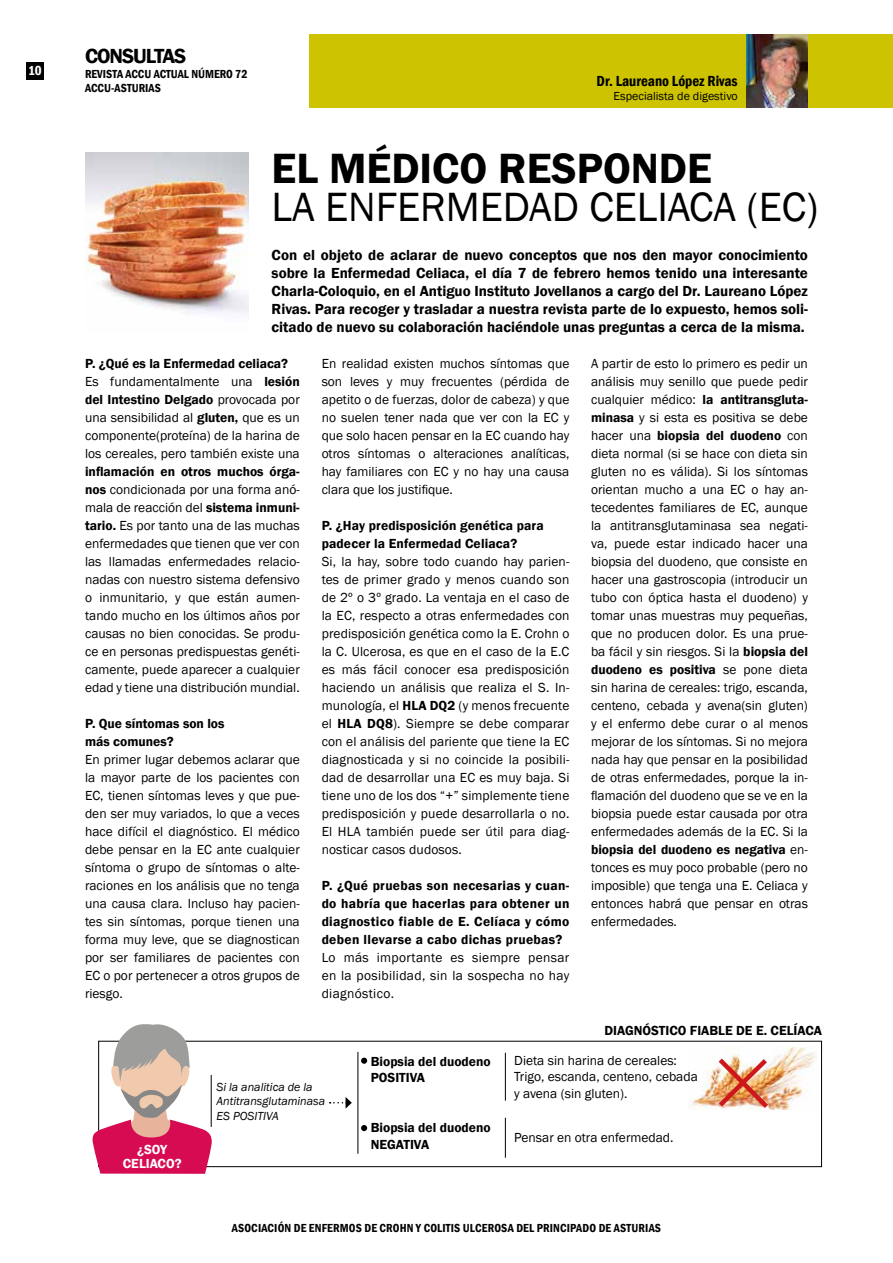
<style>
.page{position:relative;width:893px;height:1263px;background:#fff}
.page>*{position:absolute;margin:0;border:0;box-sizing:border-box;transform-origin:0 0}
.t1{font:600 43.5px "Franklin Gothic";color:#000}
.t2{font:42px "Franklin Gothic";color:#000}
.t3{font:600 21px "Franklin Gothic";color:#000}
.t4{font:600 15px/18px "Franklin Gothic";color:#000;text-align:justify}
.t5{font:600 condensed 15px "Franklin Gothic";color:#000}
.t6{font:13.5px/18px "Franklin Gothic";color:#000;text-align:justify}
.t7{font:600 13.5px/18px "Franklin Gothic";letter-spacing:.01em;color:#000}
.t8{font:600 13.5px/13.5px "Franklin Gothic";color:#fff;text-align:center}
.t9{font:600 condensed 13.5px "Franklin Gothic";color:#fff}
.t10{font:600 condensed 12px/14.4px "Franklin Gothic";letter-spacing:.01em;color:#000}
.t11{font:italic 12px/14.4px "Franklin Gothic";color:#000}
.t12{font:12px "Franklin Gothic";color:#000}
.s1{font-weight:600}
</style>
<div class="page">
<div style="left:98px;top:1041px;width:724px;height:126px;border:1px solid #000"></div>
<div style="left:309px;top:34px;width:584px;height:73px;background:#cdc300"></div>
<img style="left:746px;top:34px;width:62px;height:73px">
<div style="left:27px;top:62px;width:17px;height:17px;background:#000"></div>
<img style="left:85px;top:152px;width:163px;height:161px">
<hr style="left:358px;top:1052px;width:1px;height:102px;background:#000">
<svg style="left:361px;top:1058px;width:6px;height:6px"></svg>
<svg style="left:361px;top:1125px;width:6px;height:6px"></svg>
<hr style="left:505px;top:1053px;width:1px;height:47px;background:#000">
<hr style="left:505px;top:1118px;width:1px;height:40px;background:#000">
<img style="left:688px;top:1047px;width:128px;height:62px">
<img style="left:714px;top:1054px;width:59px;height:56px">
<svg style="left:93px;top:1024px;width:119px;height:150px"></svg>
<svg style="left:330px;top:1097px;width:22px;height:11px"></svg>
<hr style="left:211px;top:1075px;width:1px;height:52px;background:#000">
<p class="t9" style="left:28px;top:62px;width:15px">10</p>
<h3 class="t3" style="left:85px;top:44px;width:13px">consu</h3>
<h3 class="t3" style="left:146px;top:44px;width:20px">ltas</h3>
<p class="t10" style="left:85px;top:66px;width:24px">revista</p>
<p class="t10" style="left:85px;top:66px;width:164px;text-indent:40px">ACCU ACTUAL NÚMERO 72<br>ACCU-ASTURIAS</p>
<p class="t5" style="left:597px;top:71px;width:143px">Dr. Laureano López Rivas</p>
<p class="t12" style="left:614px;top:89px;width:126px">Especialista de digestivo</p>
<h1 class="t1" style="left:272px;top:141px;width:442px">EL MÉDICO RESPONDE</h1>
<h2 class="t2" style="left:272px;top:181px;width:548px">LA ENFERMEDAD CELIACA (EC)</h2>
<p class="t4" style="left:272px;top:246px;width:538px">Con el objeto de aclarar de nuevo conceptos que nos den mayor conocimiento sobre la Enfermedad Celiaca, el día 7 de febrero hemos tenido una interesante Charla-Coloquio, en el Antiguo Instituto Jovellanos a cargo del Dr. Laureano López Rivas. Para recoger y trasladar a nuestra revista parte de lo expuesto, hemos soli&shy;citado de nuevo su colaboración haciéndole unas preguntas a cerca de la misma.</p>
<p class="t6" style="left:85px;top:355px;width:216px;text-align:left"><span class="s1">P. ¿Qué es la Enfermedad celiaca?<br></span>Es fundamentalmente una <span class="s1">lesión del Intestino Delgado</span> provocada por una sensibilidad al <span class="s1">gluten,</span> que es un componente(proteína) de la harina de los cereales, pero también existe una</p>
<p class="t6" style="left:85px;top:463px;width:216px"><span class="s1">inflamación en otros muchos órga&shy;nos</span> condicionada por una forma anó&shy;mala de reacción del <span class="s1">sistema inmuni&shy;tario.</span> Es por tanto una de las muchas enfermedades que tienen que ver con las llamadas enfermedades relacio&shy;nadas con nuestro sistema defensivo o inmunitario, y que están aumen&shy;tando mucho en los últimos años por causas no bien conocidas. Se produ&shy;ce en personas predispuestas genéti&shy;camente, puede aparecer a cualquier edad y tiene una distribución mundial.</p>
<p class="t7" style="left:85px;top:715px;width:141px">P. Que síntomas son los más comunes?</p>
<p class="t6" style="left:85px;top:751px;width:216px">En primer lugar debemos aclarar que la mayor parte de los pacientes con EC, tienen síntomas leves y que pue&shy;den ser muy variados, lo que a veces hace difícil el diagnóstico. El médico debe pensar en la EC ante cualquier síntoma o grupo de síntomas o alte&shy;raciones en los análisis que no tenga una causa clara. Incluso hay pacien&shy;tes sin síntomas, porque tienen una forma muy leve, que se diagnostican por ser familiares de pacientes con EC o por pertenecer a otros grupos de riesgo.</p>
<p class="t6" style="left:322px;top:355px;width:249px">En realidad existen muchos síntomas que son leves y muy frecuentes (pérdida de apetito o de fuerzas, dolor de cabeza) y que no suelen tener nada que ver con la EC y que solo hacen pensar en la EC cuando hay otros síntomas o alteraciones analíticas, hay familiares con EC y no hay una causa clara que los justifique.</p>
<p class="t7" style="left:322px;top:517px;width:224px">P. ¿Hay predisposición genética para padecer la Enfermedad Celiaca?</p>
<p class="t6" style="left:322px;top:553px;width:249px">Si, la hay, sobre todo cuando hay parien&shy;tes de primer grado y menos cuando son de 2º o 3º grado. La ventaja en el caso de la EC, respecto a otras enfermedades con predisposición genética como la E. Crohn o la C. Ulcerosa, es que en el caso de la E.C es más fácil conocer esa predisposición haciendo un análisis que realiza el S. In&shy;munología, el <span class="s1">HLA DQ2</span> (y menos frecuente el <span class="s1">HLA DQ8</span>). Siempre se debe comparar con el análisis del pariente que tiene la EC diagnosticada y si no coincide la posibili&shy;dad de desarrollar una EC es muy baja. Si tiene uno de los dos “+” simplemente tiene predisposición y puede desarrollarla o no.<br>El HLA también puede ser útil para diag&shy;nosticar casos dudosos.</p>
<p class="t7" style="left:322px;top:876px;width:249px;text-align:justify">P. ¿Qué pruebas son necesarias y cuan&shy;do habría que hacerlas para obtener un diagnostico fiable de E. Celíaca y cómo deben llevarse a cabo dichas pruebas?</p>
<p class="t6" style="left:322px;top:949px;width:249px">Lo más importante es siempre pensar en la posibilidad, sin la sospecha no hay diagnóstico.</p>
<p class="t6" style="left:591px;top:355px;width:218px">A partir de esto lo primero es pedir un análisis muy senillo que puede pedir cualquier médico: <span class="s1">la antitransgluta&shy;minasa</span> y si esta es positiva se debe hacer una <span class="s1">biopsia del duodeno</span> con dieta normal (si se hace con dieta sin gluten no es válida). Si los síntomas orientan mucho a una EC o hay an&shy;tecedentes familiares de EC, aunque la antitransglutaminasa sea negati&shy;va, puede estar indicado hacer una biopsia del duodeno, que consiste en hacer una gastroscopia (introducir un tubo con óptica hasta el duodeno) y tomar unas muestras muy pequeñas, que no producen dolor. Es una prue&shy;ba fácil y sin riesgos. Si la <span class="s1">biopsia del duodeno es positiva</span> se pone dieta sin harina de cereales: trigo, escanda, centeno, cebada y avena(sin gluten) y el enfermo debe curar o al menos mejorar de los síntomas. Si no mejora nada hay que pensar en la posibilidad de otras enfermedades, porque la in&shy;flamación del duodeno que se ve en la biopsia puede estar causada por otra enfermedades además de la EC. Si la <span class="s1">biopsia del duodeno es negativa</span> en&shy;tonces es muy poco probable (pero no imposible) que tenga una E. Celiaca y entonces habrá que pensar en otras enfermedades.</p>
<p class="t8" style="left:123px;top:1143px;width:60px">¿SOY<br>CELIACO?</p>
<p class="t11" style="left:217px;top:1080px;width:110px">Si la analitica de la<br>Antitransglutaminasa<br>ES POSITIVA</p>
<p class="t7" style="left:371px;top:1053px;width:121px;line-height:16.2px">Biopsia del duodeno<br>POSITIVA</p>
<p class="t7" style="left:604px;top:1022px;width:9px">diagnóstico</p>
<p class="t7" style="left:690px;top:1022px;width:112px">fiable de E. Celíaca</p>
<p class="t6" style="left:514px;top:1053px;width:185px;line-height:16.2px;text-align:left">Dieta sin harina de cereales:<br>Trigo, escanda, centeno, cebada y avena (sin gluten).</p>
<p class="t7" style="left:371px;top:1120px;width:121px;line-height:16.2px">Biopsia del duodeno<br>NEGATIVA</p>
<p class="t6" style="left:514px;top:1129px;width:161px">Pensar en otra enfermedad.</p>
<p class="t10" style="left:232px;top:1221px;width:431px">ASOCIACIÓN DE ENFERMOS DE CROH N Y COLITIS ULCEROSA DEL PRINCIPADO DE ASTURIAS</p>
</div>
